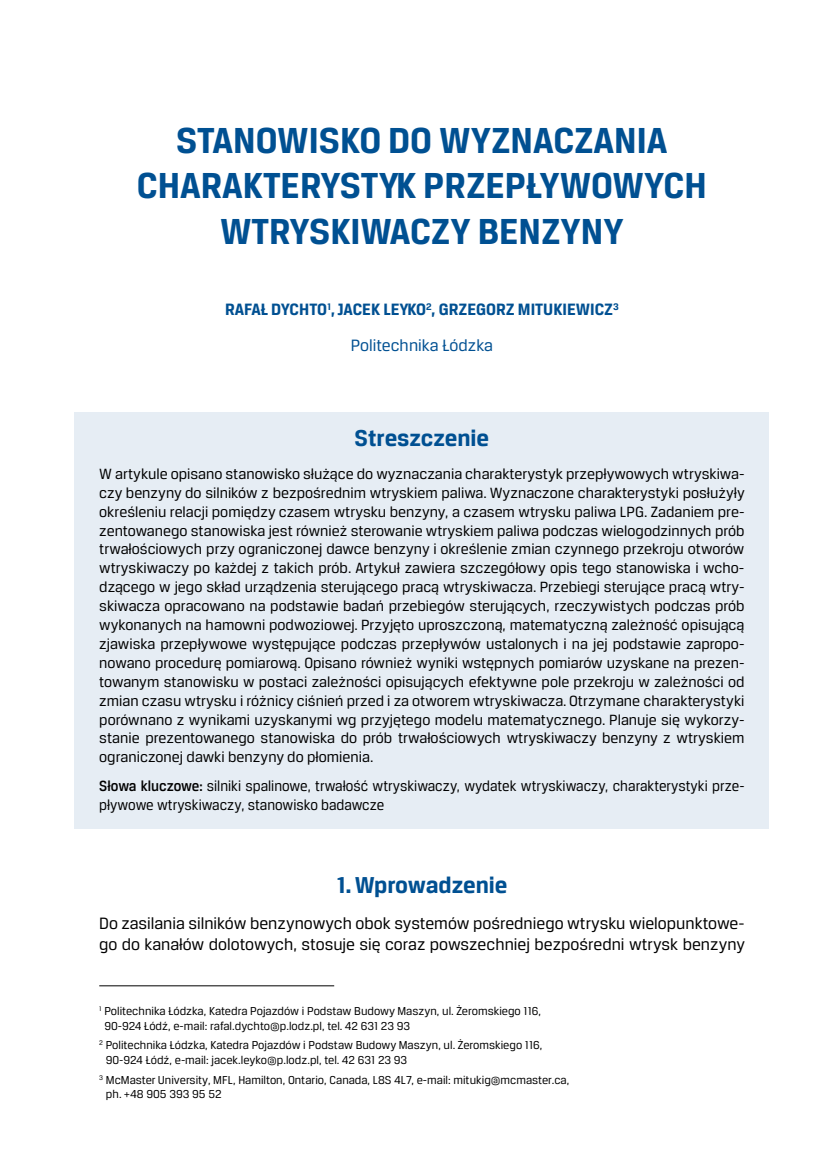
<style>
.page{position:relative;width:819px;height:1161px;background:#fff}
.page>*{position:absolute;margin:0;border:0;box-sizing:border-box;transform-origin:0 0}
.t1{font:700 38.5px/45.5px "Breuer Text";color:#005092;text-align:center}
.t2{font:700 24.5px "Breuer Text";color:#005092}
.t3{font:17.5px/21px "Breuer Text";color:#000}
.t4{font:700 17.5px/35.9px "Breuer Text";color:#005092;text-align:center}
.t5{font:15.75px/18.9px "Breuer Text";color:#000;text-align:justify}
.t6{font:15.75px/18.9px "Breuer Text";color:#000;scale:.94 1}
.t7{font:12.25px/14.7px "Breuer Text";color:#000}
.s1{font-weight:400}
.s2{font-weight:500}
</style>
<div class="page">
<div style="left:74px;top:412px;width:695px;height:416px;background:#e6edf4"></div>
<hr style="left:99px;top:985px;width:235px;height:1px;background:#000">
<h1 class="t1" style="left:137px;top:117px;width:571px">STANOWISKO DO WYZNACZANIA<br>CHARAKTERYSTYK PRZEPŁYWOWYCH<br>WTRYSKIWACZY BENZYNY</h1>
<p class="t4" style="left:225px;top:291px;width:395px">RAFAŁ DYCHTO<sup>1</sup>, JACEK LEYKO<sup>2</sup>, GRZEGORZ MITUKIEWICZ<sup>3<br></sup><span class="s1">Politechnika Łódzka</span></p>
<h2 class="t2" style="left:354px;top:424px;width:136px">Streszczenie</h2>
<p class="t5" style="left:99px;top:464px;width:647px">W artykule opisano stanowisko służące do wyznaczania charakterystyk przepływowych wtryskiwa&shy;czy benzyny do silników z bezpośrednim wtryskiem paliwa. Wyznaczone charakterystyki posłużyły określeniu relacji pomiędzy czasem wtrysku benzyny, a czasem wtrysku paliwa LPG. Zadaniem pre&shy;zentowanego stanowiska jest również sterowanie wtryskiem paliwa podczas wielogodzinnych prób trwałościowych przy ograniczonej dawce benzyny i określenie zmian czynnego przekroju otworów wtryskiwaczy po każdej z takich prób. Artykuł zawiera szczegółowy opis tego stanowiska i wcho&shy;dzącego w jego skład urządzenia sterującego pracą wtryskiwacza. Przebiegi sterujące pracą wtry&shy;skiwacza opracowano na podstawie badań przebiegów sterujących, rzeczywistych podczas prób wykonanych na hamowni podwoziowej. Przyjęto uproszczoną, matematyczną zależność opisującą zjawiska przepływowe występujące podczas przepływów ustalonych i na jej podstawie zapropo&shy;nowano procedurę pomiarową. Opisano również wyniki wstępnych pomiarów uzyskane na prezen&shy;towanym stanowisku w postaci zależności opisujących efektywne pole przekroju w zależności od zmian czasu wtrysku i różnicy ciśnień przed i za otworem wtryskiwacza. Otrzymane charakterystyki porównano z wynikami uzyskanymi wg przyjętego modelu matematycznego. Planuje się wykorzy&shy;stanie prezentowanego stanowiska do prób trwałościowych wtryskiwaczy benzyny z wtryskiem ograniczonej dawki benzyny do płomienia.</p>
<p class="t6" style="left:99px;top:776px;width:688px"><span class="s2">Słowa kluczowe:</span> silniki spalinowe, trwałość wtryskiwaczy, wydatek wtryskiwaczy, charakterystyki prze&shy;pływowe wtryskiwaczy, stanowisko badawcze</p>
<h2 class="t2" style="left:336px;top:872px;width:173px">1. Wprowadzenie</h2>
<p class="t3" style="left:99px;top:913px;width:647px">Do zasilania silników benzynowych obok systemów pośredniego wtrysku wielopunktowe&shy;go do kanałów dolotowych, stosuje się coraz powszechniej bezpośredni wtrysk benzyny</p>
<p class="t7" style="left:104px;top:1003px;width:438px;text-indent:-5px"><sup>1</sup> Politechnika Łódzka, Katedra Pojazdów i Podstaw Budowy Maszyn, ul. Żeromskiego 116,<br>90-924 Łódź, e-mail: rafal.dychto@p.lodz.pl, tel. 42 631 23 93</p>
<p class="t7" style="left:106px;top:1038px;width:438px;text-indent:-6px"><sup>2</sup> Politechnika Łódzka, Katedra Pojazdów i Podstaw Budowy Maszyn, ul. Żeromskiego 116,<br>90-924 Łódź, e-mail: jacek.leyko@p.lodz.pl, tel. 42 631 23 93</p>
<p class="t7" style="left:106px;top:1072px;width:465px;text-indent:-7px"><sup>3</sup> McMaster University, MFL, Hamilton, Ontario, Canada, L8S 4L7, e-mail: mitukig@mcmaster.ca, ph. +48 905 393 95 52</p>
</div>
